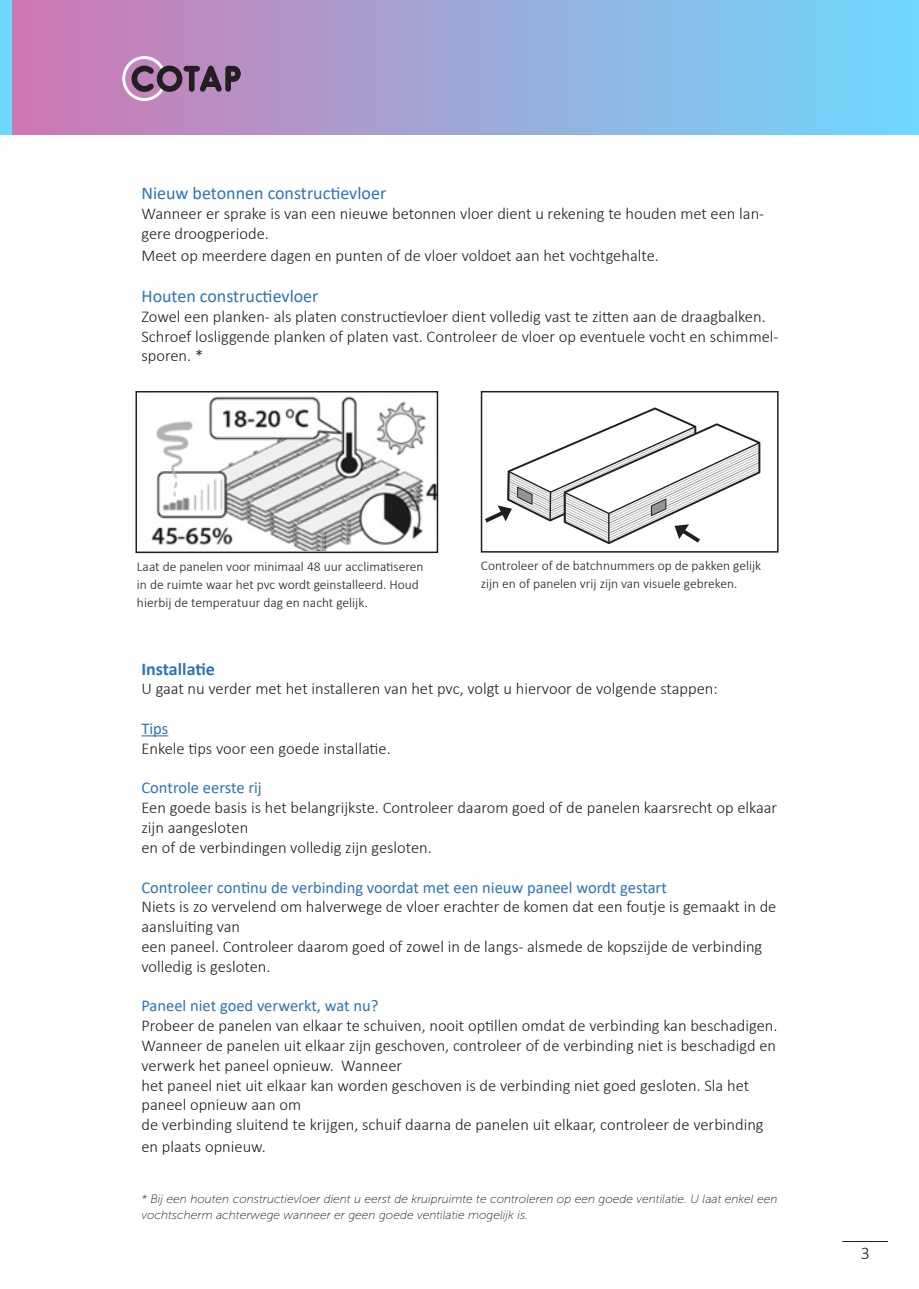
<style>
.page{position:relative;width:919px;height:1289px;background:#fff}
.page>*{position:absolute;margin:0;border:0;box-sizing:border-box;transform-origin:0 0}
.t1{font:600 24.9px "Myriad Pro";color:#231f20}
.t2{font:18px "Calibri";color:#2e74b5}
.t3{font:700 18px "Calibri";color:#2e74b5}
.t4{font:300 18px "Calibri";color:#231f20}
.t5{font:300 16.5px/19.8px "Calibri";color:#231f20}
.t6{font:16.5px "Calibri";color:#2e74b5}
.t7{font:300 13.5px/18px "Calibri";color:#231f20}
.t8{font:italic 12px/16.5px "Museo Sans 100";color:#231f20}
</style>
<div class="page">
<div style="left:0;top:0;width:13px;height:134px;background:#6ed8fe"></div>
<div style="left:13px;top:0;width:905px;height:134px;background:linear-gradient(to right,#cf77b1,#6ed8fe)"></div>
<svg style="left:122px;top:56px;width:119px;height:45px"></svg>
<hr style="left:842px;top:1241px;width:45px;height:1px;background:#231f20">
<img style="left:151px;top:396px;width:284px;height:154px">
<svg style="left:485px;top:407px;width:276px;height:137px"></svg>
<div style="left:480px;top:391px;width:298px;height:161px;border:2px solid #231f20"></div>
<div style="left:135px;top:391px;width:303px;height:162px;border:2px solid #231f20"></div>
<svg style="left:141px;top:735px;width:27px;height:1px"></svg>
<p class="t2" style="left:141px;top:181px;width:246px">Nieuw betonnen constructievloer</p>
<p class="t5" style="left:141px;top:203px;width:624px">Wanneer er sprake is van een nieuwe betonnen vloer dient u rekening te houden met een lan&shy;gere droogperiode.</p>
<p class="t5" style="left:141px;top:245px;width:519px">Meet op meerdere dagen en punten of de vloer voldoet aan het vochtgehalte.</p>
<p class="t2" style="left:141px;top:283px;width:178px">Houten constructievloer</p>
<p class="t5" style="left:141px;top:306px;width:638px">Zowel een planken- als platen constructievloer dient volledig vast te zitten aan de draagbalken.<br>Schroef losliggende planken of platen vast. Controleer de vloer op eventuele vocht en schimmel&shy;sporen. *</p>
<p class="t7" style="left:137px;top:557px;width:288px">Laat de panelen voor minimaal 48 uur acclimatiseren in de ruimte waar het pvc wordt geinstalleerd. Houd hierbij de temperatuur dag en nacht gelijk.</p>
<p class="t7" style="left:480px;top:556px;width:282px">Controleer of de batchnummers op de pakken gelijk zijn en of panelen vrij zijn van visuele gebreken.</p>
<p class="t3" style="left:141px;top:656px;width:75px">Installatie</p>
<p class="t5" style="left:141px;top:679px;width:577px">U gaat nu verder met het installeren van het pvc, volgt u hiervoor de volgende stappen:</p>
<p class="t6" style="left:141px;top:717px;width:28px">Tips</p>
<p class="t5" style="left:141px;top:738px;width:251px">Enkele tips voor een goede installatie.</p>
<p class="t6" style="left:141px;top:776px;width:122px">Controle eerste rij</p>
<p class="t5" style="left:141px;top:797px;width:637px">Een goede basis is het belangrijkste. Controleer daarom goed of de panelen kaarsrecht op elkaar zijn aangesloten<br>en of de verbindingen volledig zijn gesloten.</p>
<p class="t6" style="left:141px;top:875px;width:527px">Controleer continu de verbinding voordat met een nieuw paneel wordt gestart</p>
<p class="t5" style="left:141px;top:896px;width:636px">Niets is zo vervelend om halverwege de vloer erachter de komen dat een foutje is gemaakt in de aansluiting van<br>een paneel. Controleer daarom goed of zowel in de langs- alsmede de kopszijde de verbinding volledig is gesloten.</p>
<p class="t6" style="left:141px;top:994px;width:238px">Paneel niet goed verwerkt, wat nu?</p>
<p class="t5" style="left:141px;top:1015px;width:637px">Probeer de panelen van elkaar te schuiven, nooit optillen omdat de verbinding kan beschadigen.<br>Wanneer de panelen uit elkaar zijn geschoven, controleer of de verbinding niet is beschadigd en verwerk het paneel opnieuw. Wanneer<br>het paneel niet uit elkaar kan worden geschoven is de verbinding niet goed gesloten. Sla het paneel opnieuw aan om<br>de verbinding sluitend te krijgen, schuif daarna de panelen uit elkaar, controleer de verbinding</p>
<p class="t5" style="left:141px;top:1136px;width:126px">en plaats opnieuw.</p>
<h1 class="t1" style="left:465px;top:669px;width:253px">verpakking ) gelijk zijn.</h1>
<p class="t8" style="left:141px;top:1190px;width:637px">* Bij een houten constructievloer dient u eerst de kruipruimte te controleren op een goede ventilatie. U laat enkel een vochtscherm achterwege wanneer er geen goede ventilatie mogelijk is.</p>
<p class="t4" style="left:860px;top:1241px;width:11px">3</p>
</div>
